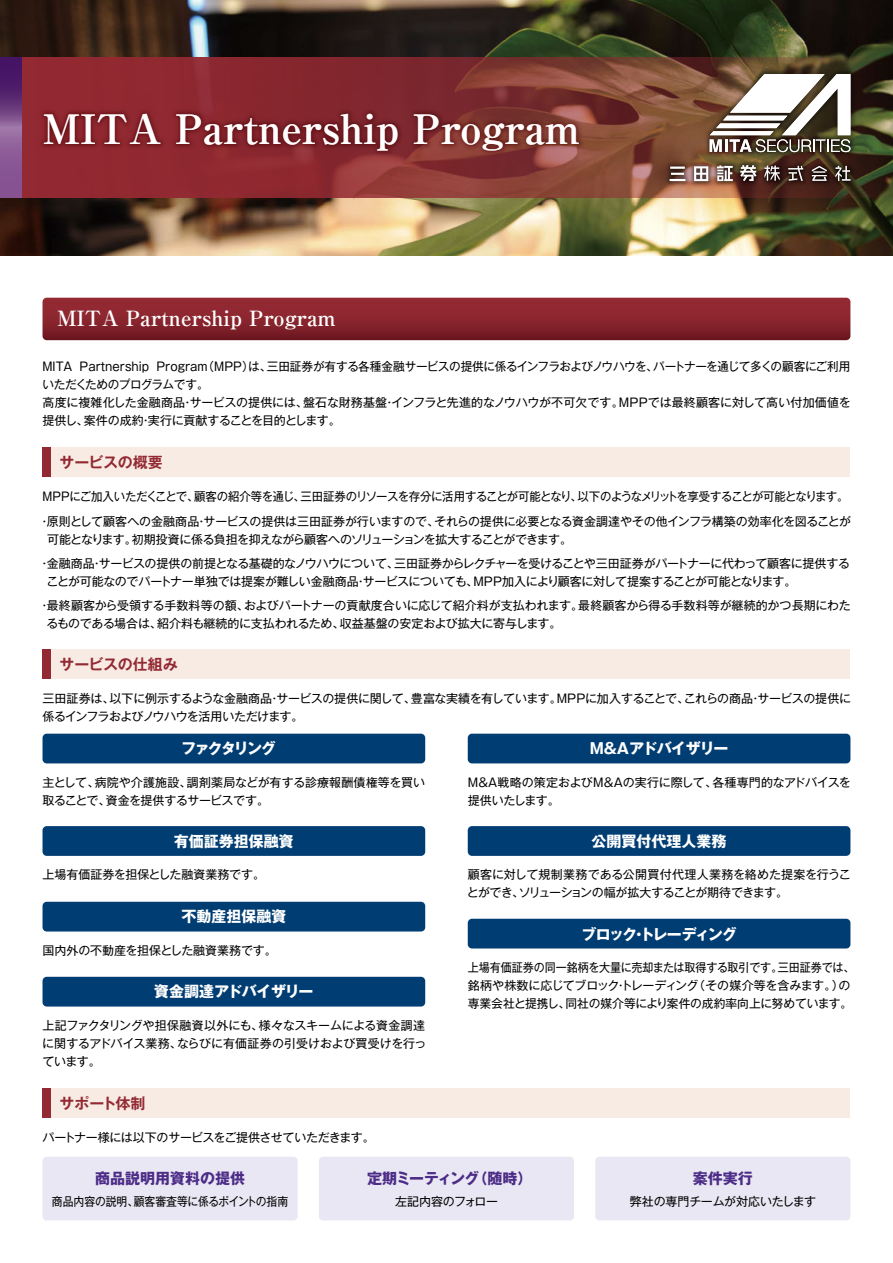
<style>
.page{position:relative;width:893px;height:1263px;background:#fff}
.page>*{position:absolute;margin:0;border:0;box-sizing:border-box;transform-origin:0 0}
.t1{font:700 40.5px "Ryumin Pr 5";color:#fff}
.t2{font:700 21px "Ryumin Pr 5";color:#fff}
.t3{font:700 15px "Gothic MB101 Pr 5";color:#fff}
.t4{font:700 15px "Gothic MB101 Pr 5 De";letter-spacing:-.005em;color:#932932}
.t5{font:700 15px "Gothic MB101 Pr 5";color:#4c2c87}
.t6{font:700 15px "Gothic MB101 Pr 5";letter-spacing:-.12em;color:#fff}
.t7{font:700 15px "Gothic MB101 Pr 5";letter-spacing:-.09em;color:#4c2c87}
.t8{font:700 15px "Gothic MB101 Pr 5";letter-spacing:-.025em;color:#fff}
.t9{font:700 15px "Gothic MB101 Pr 5";letter-spacing:-.045em;color:#fff}
.t10{font:700 15px "Gothic MB101 Pr 5";letter-spacing:-.115em;color:#fff}
.t11{font:12px/18px "Gothic MB101 Pr 5";letter-spacing:-.02em;color:#000}
.t12{font:12px/24.9px "Gothic MB101 Pr 5";letter-spacing:-.02em;color:#000;text-align:center;scale:.95 1}
.t13{font:12px/24px "Gothic MB101 Pr 5";letter-spacing:-.04em;color:#000}
.t14{font:12px/18px "Gothic MB101 Pr 5";letter-spacing:-.02em;color:#000;scale:.92 1}
.t15{font:12px "Gothic MB101 Pr 5";letter-spacing:-.02em;color:#000;scale:.9 1}
.t16{font:12px "Gothic MB101 Pr 5";color:#000}
</style>
<div class="page">
<div style="left:43px;top:1157px;width:255px;height:63px;background:#e9e7f3;border-radius:4px"></div>
<div style="left:319px;top:1157px;width:255px;height:63px;background:#e9e7f3;border-radius:4px"></div>
<div style="left:595px;top:1157px;width:255px;height:63px;background:#e9e7f3;border-radius:4px"></div>
<svg style="left:43px;top:298px;width:807px;height:42px;background:#86232c"></svg>
<img style="left:0;top:0;width:893px;height:255px">
<img style="left:0;top:53px;width:636px;height:158px">
<div style="left:43px;top:448px;width:807px;height:29px;background:#f8ebe4"></div>
<div style="left:43px;top:448px;width:8px;height:29px;background:#932932"></div>
<img style="left:654px;top:19px;width:239px;height:90px">
<svg style="left:710px;top:74px;width:140px;height:35px"></svg>
<img style="left:614px;top:109px;width:279px;height:131px">
<svg style="left:670px;top:167px;width:15px;height:14px"></svg>
<svg style="left:694px;top:166px;width:14px;height:15px"></svg>
<svg style="left:717px;top:166px;width:16px;height:15px"></svg>
<svg style="left:740px;top:165px;width:16px;height:16px"></svg>
<svg style="left:765px;top:166px;width:15px;height:15px"></svg>
<svg style="left:788px;top:166px;width:15px;height:15px"></svg>
<svg style="left:812px;top:166px;width:15px;height:15px"></svg>
<svg style="left:835px;top:166px;width:15px;height:15px"></svg>
<div style="left:43px;top:649px;width:807px;height:30px;background:#f8ebe4"></div>
<div style="left:43px;top:649px;width:8px;height:30px;background:#932932"></div>
<div style="left:43px;top:734px;width:382px;height:29px;background:#003d73;border-radius:4px"></div>
<div style="left:43px;top:826px;width:382px;height:30px;background:#003d73;border-radius:4px"></div>
<div style="left:43px;top:902px;width:382px;height:29px;background:#003d73;border-radius:4px"></div>
<div style="left:43px;top:977px;width:382px;height:29px;background:#003d73;border-radius:4px"></div>
<div style="left:468px;top:734px;width:382px;height:29px;background:#003d73;border-radius:4px"></div>
<div style="left:468px;top:826px;width:382px;height:30px;background:#003d73;border-radius:4px"></div>
<div style="left:468px;top:919px;width:382px;height:29px;background:#003d73;border-radius:4px"></div>
<div style="left:43px;top:1088px;width:807px;height:30px;background:#f8ebe4"></div>
<div style="left:43px;top:1088px;width:8px;height:30px;background:#932932"></div>
<svg style="left:0;top:57px;width:21px;height:141px;background:#744486"></svg>
<h1 class="t1" style="left:43px;top:97px;width:539px">MITA Partnership Program</h1>
<h2 class="t2" style="left:57px;top:302px;width:280px">MITA Partnership Program</h2>
<p class="t11" style="left:43px;top:357px;width:810px">MITA Partnership Program（MPP）は、三田証券が有する各種金融サービスの提供に係るインフラおよびノウハウを、パートナーを通じて多くの顧客にご利用いただくためのプログラムです。<br>高度に複雑化した金融商品・サービスの提供には、盤石な財務基盤・インフラと先進的なノウハウが不可欠です。MPPでは最終顧客に対して高い付加価値を提供し、案件の成約・実行に貢献することを目的とします。</p>
<p class="t4" style="left:60px;top:450px;width:105px">サービスの概要</p>
<p class="t12" style="left:39px;top:483px;width:857px">MPPにご加入いただくことで、顧客の紹介等を通じ、三田証券のリソースを存分に活用することが可能となり、以下のようなメリットを享受することが可能となります。・原則として顧客への金融商品・サービスの提供は三田証券が行いますので、それらの提供に必要となる資金調達やその他インフラ構築の効率化を図ることが</p>
<p class="t13" style="left:39px;top:526px;width:813px;text-indent:8px">可能となります。初期投資に係る負担を抑えながら顧客へのソリューションを拡大することができます。<br>・金融商品・サービスの提供の前提となる基礎的なノウハウについて、三田証券からレクチャーを受けることや三田証券がパートナーに代わって顧客に提供する</p>
<p class="t11" style="left:39px;top:568px;width:814px;line-height:24px;text-indent:8px">ことが可能なのでパートナー単独では提案が難しい金融商品・サービスについても、MPP加入により顧客に対して提案することが可能となります。<br>・最終顧客から受領する手数料等の額、およびパートナーの貢献度合いに応じて紹介料が支払われます。最終顧客から得る手数料等が継続的かつ長期にわた</p>
<p class="t11" style="left:47px;top:613px;width:517px">るものである場合は、紹介料も継続的に支払われるため、収益基盤の安定および拡大に寄与します。</p>
<p class="t4" style="left:60px;top:652px;width:120px">サービスの仕組み</p>
<p class="t11" style="left:43px;top:688px;width:810px">三田証券は、以下に例示するような金融商品・サービスの提供に関して、豊富な実績を有しています。MPPに加入することで、これらの商品・サービスの提供に係るインフラおよびノウハウを活用いただけます。</p>
<p class="t10" style="left:181px;top:736px;width:96px">ファクタリング</p>
<p class="t11" style="left:43px;top:772px;width:384px">主として、病院や介護施設、調剤薬局などが有する診療報酬債権等を買い取ることで、資金を提供するサービスです。</p>
<p class="t3" style="left:174px;top:828px;width:122px">有価証券担保融資</p>
<p class="t16" style="left:43px;top:865px;width:224px">上場有価証券を担保とした融資業務です。</p>
<p class="t3" style="left:181px;top:904px;width:106px">不動産担保融資</p>
<p class="t11" style="left:43px;top:940px;width:236px">国内外の不動産を担保とした融資業務です。</p>
<p class="t8" style="left:154px;top:979px;width:161px">資金調達アドバイザリー</p>
<p class="t11" style="left:42px;top:1015px;width:386px;text-align:justify">上記ファクタリングや担保融資以外にも、様々なスキームによる資金調達に関するアドバイス業務、ならびに有価証券の引受けおよび買受けを行っています。</p>
<p class="t4" style="left:60px;top:1091px;width:87px">サポート体制</p>
<p class="t11" style="left:43px;top:1127px;width:334px">パートナー様には以下のサービスをご提供させていただきます。</p>
<p class="t9" style="left:590px;top:736px;width:140px">M&amp;Aアドバイザリー</p>
<p class="t11" style="left:468px;top:772px;width:385px">M&amp;A戦略の策定およびM&amp;Aの実行に際して、各種専門的なアドバイスを提供いたします。</p>
<p class="t3" style="left:592px;top:828px;width:136px">公開買付代理人業務</p>
<p class="t11" style="left:467px;top:865px;width:385px">顧客に対して規制業務である公開買付代理人業務を絡めた提案を行うことができ、ソリューションの幅が拡大することが期待できます。</p>
<p class="t6" style="left:581px;top:921px;width:157px">ブロック・トレーディング</p>
<p class="t14" style="left:468px;top:957px;width:422px">上場有価証券の同一銘柄を大量に売却または取得する取引です。三田証券では、銘柄や株数に応じてブロック・トレーディング（その媒介等を含みます。）の専業会社と提携し、同社の媒介等により案件の成約率向上に努めています。</p>
<p class="t5" style="left:95px;top:1165px;width:151px">商品説明用資料の提供</p>
<p class="t7" style="left:367px;top:1165px;width:167px">定期ミーティング（随時）</p>
<p class="t5" style="left:693px;top:1165px;width:61px">案件実行</p>
<p class="t15" style="left:52px;top:1191px;width:264px">商品内容の説明、顧客審査等に係るポイントの指南</p>
<p class="t11" style="left:395px;top:1191px;width:104px">左記内容のフォロー</p>
<p class="t11" style="left:630px;top:1191px;width:188px">弊社の専門チームが対応いたします</p>
</div>
